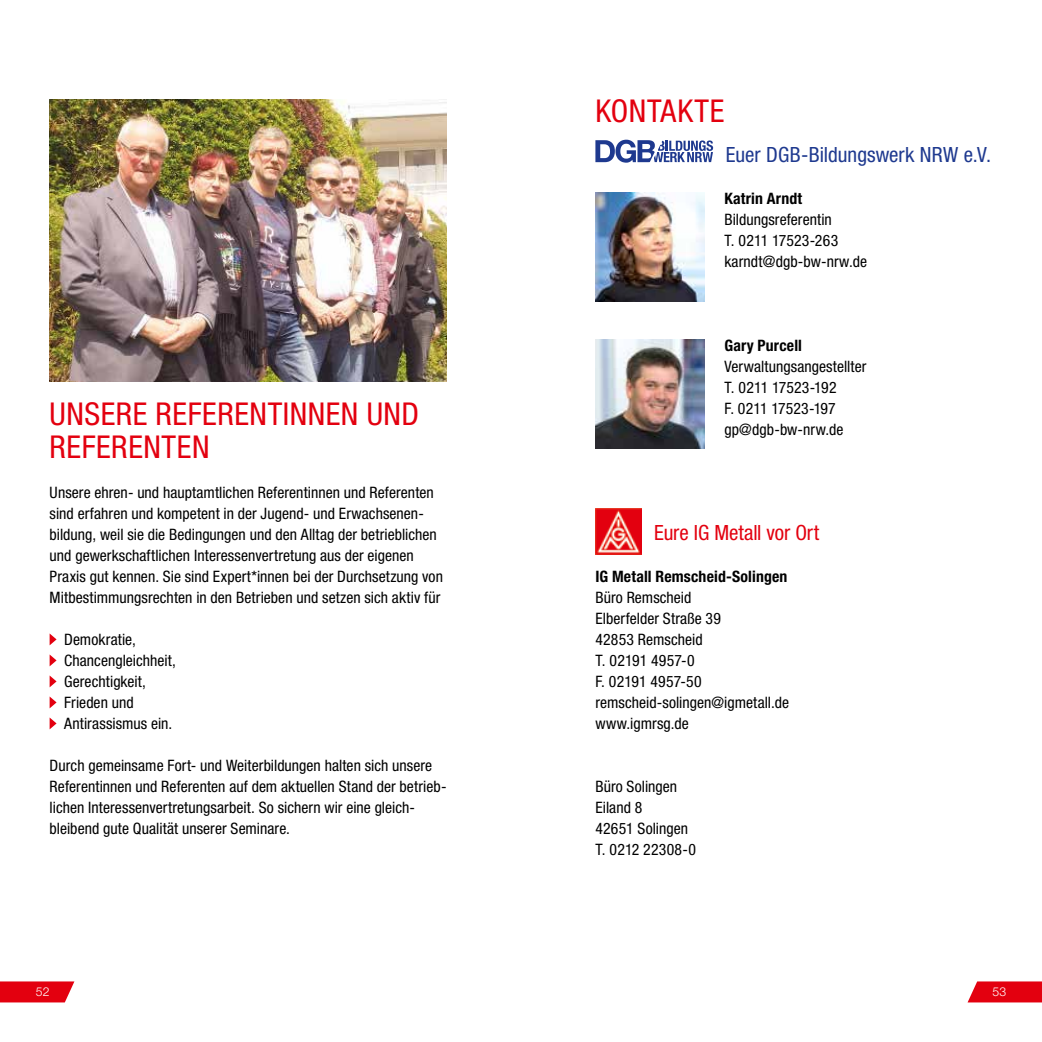
<style>
.page{position:relative;width:1042px;height:1042px;background:#fff}
.page>*{position:absolute;margin:0;border:0;box-sizing:border-box;transform-origin:0 0}
.t1{font:condensed 31.5px/33.2px "Helvetica Neue LT Std";letter-spacing:.015em;color:#e3000f}
.t2{font:condensed 21px "Helvetica Neue LT Std";color:#1e398f}
.t3{font:condensed 21px "Helvetica Neue LT Std";letter-spacing:-.005em;color:#e3000f}
.t4{font:condensed 15.75px/21px "Helvetica Neue LT Std";color:#000}
.t5{font:700 condensed 15.75px "Helvetica Neue LT Std";letter-spacing:.01em;color:#000}
.t6{font:300 12.25px "Helvetica Neue LT Std";color:#fff}
</style>
<div class="page">
<svg style="left:595px;top:140px;width:118px;height:23px"></svg>
<img style="left:595px;top:192px;width:109px;height:110px">
<img style="left:595px;top:340px;width:109px;height:109px">
<img style="left:595px;top:509px;width:46px;height:46px">
<svg style="left:0;top:981px;width:74px;height:21px;background:#e51421"></svg>
<svg style="left:967px;top:981px;width:75px;height:21px;background:#e51725"></svg>
<svg style="left:50px;top:634px;width:7px;height:11px"></svg>
<svg style="left:50px;top:655px;width:7px;height:11px"></svg>
<svg style="left:50px;top:676px;width:7px;height:11px"></svg>
<svg style="left:50px;top:697px;width:7px;height:11px"></svg>
<svg style="left:50px;top:718px;width:7px;height:11px"></svg>
<img style="left:50px;top:99px;width:396px;height:283px">
<h1 class="t1" style="left:595px;top:94px;width:131px">KONTAKTE</h1>
<h2 class="t2" style="left:725px;top:143px;width:267px">Euer DGB-Bildungswerk NRW e.V.</h2>
<h1 class="t1" style="left:50px;top:397px;width:371px">UNSERE REFERENTINNEN UND<br>REFERENTEN</h1>
<p class="t4" style="left:50px;top:482px;width:395px">Unsere ehren- und hauptamtlichen Referentinnen und Referenten sind erfahren und kompetent in der Jugend- und Erwachsenen-- bildung, weil sie die Bedingungen und den Alltag der betrieblichen und gewerkschaftlichen Interessenvertretung aus der eigenen Praxis gut kennen. Sie sind Expert*innen bei der Durchsetzung von Mitbestimmungsrechten in den Betrieben und setzen sich aktiv für</p>
<p class="t4" style="left:64px;top:629px;width:113px">Demokratie,<br>Chancengleichheit,<br>Gerechtigkeit,<br>Frieden und<br>Antirassismus ein.</p>
<p class="t4" style="left:50px;top:755px;width:398px">Durch gemeinsame Fort- und Weiterbildungen halten sich unsere Referentinnen und Referenten auf dem aktuellen Stand der betrieb&shy;lichen Interessenvertretungsarbeit. So sichern wir eine gleich&shy;bleibend gute Qualität unserer Seminare.</p>
<p class="t5" style="left:724px;top:189px;width:79px">Katrin Arndt</p>
<p class="t4" style="left:724px;top:209px;width:144px">Bildungsreferentin<br>T. 0211 17523-263 karndt@dgb-bw-nrw.de</p>
<p class="t5" style="left:724px;top:336px;width:79px">Gary Purcell</p>
<p class="t4" style="left:724px;top:356px;width:143px">Verwaltungsangestellter<br>T. 0211 17523-192<br>F. 0211 17523-197 gp@dgb-bw-nrw.de</p>
<h2 class="t3" style="left:654px;top:520px;width:166px">Eure IG Metall vor Ort</h2>
<p class="t5" style="left:595px;top:567px;width:193px">IG Metall Remscheid-Solingen</p>
<p class="t4" style="left:595px;top:587px;width:195px">Büro Remscheid<br>Elberfelder Straße 39<br>42853 Remscheid<br>T. 02191 4957-0<br>F. 02191 4957-50 remscheid-solingen@igmetall.de www.igmrsg.de</p>
<p class="t4" style="left:595px;top:776px;width:102px">Büro Solingen<br>Eiland 8<br>42651 Solingen<br>T. 0212 22308-0</p>
<p class="t6" style="left:36px;top:984px;width:15px">52</p>
<p class="t6" style="left:992px;top:984px;width:15px">53</p>
</div>
